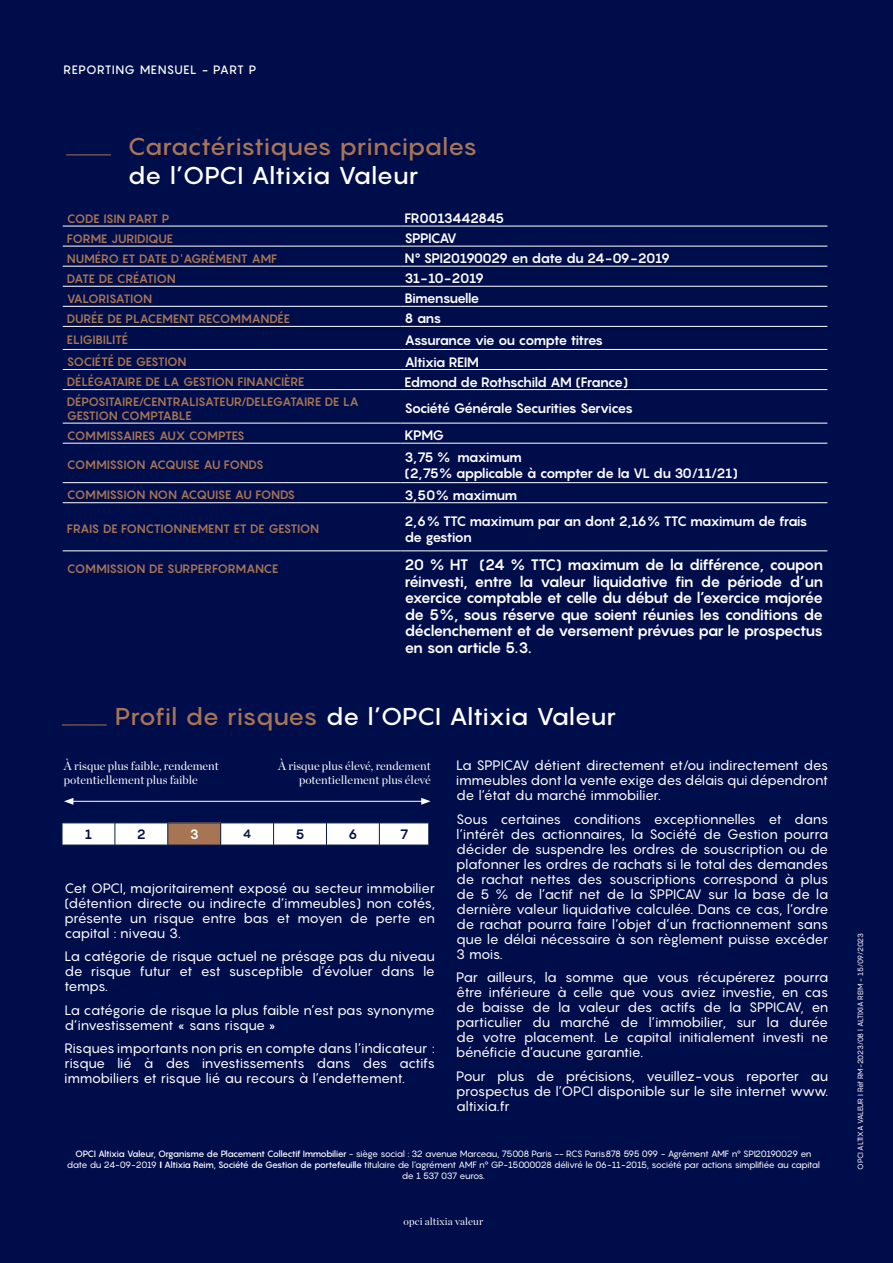
<style>
.page{position:relative;width:893px;height:1263px;background:#000d4b}
.page>*{position:absolute;margin:0;border:0;box-sizing:border-box;transform-origin:0 0}
.t1{font:500 24px "Pangram";letter-spacing:-.025em;color:#fff;scale:1.05 1}
.t2{font:500 24px "Pangram";letter-spacing:-.04em;color:#a87554;scale:1.05 1}
.t3{font:700 15px/16.5px "Pangram";letter-spacing:-.08em;color:#fff;text-align:justify}
.PARAGRAPHE_RISQUE{font:13.5px/15px "Pangram";letter-spacing:-.04em;color:#fff;text-align:justify}
.t4{font:700 13.5px/16.5px "Pangram";letter-spacing:-.065em;color:#fff}
.t5{font:700 13.5px "Pangram";letter-spacing:-.045em;color:#fff}
.t6{font:700 13.5px "Pangram";letter-spacing:-.04em;color:#fff}
.t7{font:700 13.5px "Pangram";color:#000d4b}
.t8{font:700 12px/13.5px "Pangram";letter-spacing:-.025em;color:#a87554}
.t9{font:12px/14.4px "Chronicle Display";color:#fff}
.t10{font:500 12px "Pangram";letter-spacing:.035em;color:#fff}
.t11{font:700 12px "Pangram";color:#071d49}
.t12{font:10.5px "Chronicle Display";letter-spacing:.01em;color:#fff}
.t13{font:9px/10.8px "Pangram";letter-spacing:-.05em;color:#fff;text-align:center}
.t14{font:7.5px "Pangram";letter-spacing:-.045em;color:#fff}
.s1{color:#a87554}
.s2{font-weight:500}
.s3{font-weight:800}
</style>
<div class="page">
<hr style="left:63px;top:226px;width:337px;height:1px;background:#fff">
<hr style="left:400px;top:226px;width:427px;height:1px;background:#fff">
<hr style="left:63px;top:246px;width:337px;height:1px;background:#fff">
<hr style="left:400px;top:246px;width:427px;height:1px;background:#fff">
<hr style="left:63px;top:266px;width:337px;height:1px;background:#fff">
<hr style="left:400px;top:266px;width:427px;height:1px;background:#fff">
<hr style="left:63px;top:286px;width:337px;height:1px;background:#fff">
<hr style="left:400px;top:286px;width:427px;height:1px;background:#fff">
<hr style="left:63px;top:306px;width:337px;height:1px;background:#fff">
<hr style="left:400px;top:306px;width:427px;height:1px;background:#fff">
<hr style="left:63px;top:326px;width:337px;height:1px;background:#fff">
<hr style="left:400px;top:326px;width:427px;height:1px;background:#fff">
<hr style="left:63px;top:349px;width:337px;height:1px;background:#fff">
<hr style="left:400px;top:349px;width:427px;height:1px;background:#fff">
<hr style="left:63px;top:369px;width:337px;height:1px;background:#fff">
<hr style="left:400px;top:369px;width:427px;height:1px;background:#fff">
<hr style="left:63px;top:389px;width:337px;height:1px;background:#fff">
<hr style="left:400px;top:389px;width:427px;height:1px;background:#fff">
<hr style="left:63px;top:423px;width:337px;height:1px;background:#fff">
<hr style="left:400px;top:423px;width:427px;height:1px;background:#fff">
<hr style="left:63px;top:443px;width:337px;height:1px;background:#fff">
<hr style="left:400px;top:443px;width:427px;height:1px;background:#fff">
<hr style="left:63px;top:482px;width:337px;height:1px;background:#fff">
<hr style="left:400px;top:482px;width:427px;height:1px;background:#fff">
<hr style="left:63px;top:502px;width:337px;height:1px;background:#fff">
<hr style="left:400px;top:502px;width:427px;height:1px;background:#fff">
<hr style="left:63px;top:551px;width:337px;height:1px;background:#fff">
<hr style="left:400px;top:551px;width:427px;height:1px;background:#fff">
<hr style="left:62px;top:724px;width:45px;height:1px;background:#a87554">
<hr style="left:71px;top:801px;width:353px;height:1px;background:#fff">
<svg style="left:64px;top:798px;width:9px;height:7px"></svg>
<svg style="left:421px;top:798px;width:10px;height:7px"></svg>
<hr style="left:221px;top:845px;width:53px;height:1px;background:#071d49">
<hr style="left:274px;top:845px;width:52px;height:1px;background:#071d49">
<hr style="left:326px;top:845px;width:53px;height:1px;background:#071d49">
<hr style="left:379px;top:845px;width:50px;height:1px;background:#071d49">
<svg style="left:62px;top:823px;width:367px;height:22px"></svg>
<hr style="left:62px;top:845px;width:53px;height:1px;background:#071d49">
<hr style="left:115px;top:845px;width:53px;height:1px;background:#071d49">
<hr style="left:168px;top:845px;width:53px;height:1px;background:#071d49">
<hr style="left:66px;top:154px;width:45px;height:1px;background:#a87554">
<div style="left:65px;top:1150px;width:756px;height:35px;background:#000d4b"></div>
<p class="t10" style="left:63px;top:62px;width:194px">REPORTING MENSUEL - PART P</p>
<p class="t2" style="left:128px;top:131px;width:335px">Caractéristiques principales</p>
<p class="t1" style="left:128px;top:160px;width:279px">de l’OPCI Altixia Valeur</p>
<p class="t8" style="left:67px;top:211px;width:104px">CODE ISIN PART P</p>
<p class="t5" style="left:404px;top:209px;width:101px">FR0013442845</p>
<p class="t8" style="left:67px;top:231px;width:108px">FORME JURIDIQUE</p>
<p class="t4" style="left:404px;top:230px;width:54px">SPPICAV</p>
<p class="t8" style="left:67px;top:251px;width:212px">NUMÉRO ET DATE D'AGRÉMENT AMF</p>
<p class="t4" style="left:404px;top:250px;width:267px">N° SPI20190029 en date du 24-09-2019</p>
<p class="t8" style="left:67px;top:272px;width:110px">DATE DE CRÉATION</p>
<p class="t4" style="left:404px;top:270px;width:81px">31-10-2019</p>
<p class="t8" style="left:67px;top:292px;width:87px">VALORISATION</p>
<p class="t4" style="left:404px;top:290px;width:77px">Bimensuelle</p>
<p class="t8" style="left:67px;top:312px;width:225px">DURÉE DE PLACEMENT RECOMMANDÉE</p>
<p class="t4" style="left:404px;top:310px;width:38px">8 ans</p>
<p class="t8" style="left:67px;top:333px;width:63px">ELIGIBILITÉ</p>
<p class="t4" style="left:404px;top:332px;width:200px">Assurance vie ou compte titres</p>
<p class="t8" style="left:67px;top:355px;width:121px">SOCIÉTÉ DE GESTION</p>
<p class="t6" style="left:404px;top:353px;width:76px">Altixia REIM</p>
<p class="t8" style="left:67px;top:375px;width:239px">DÉLÉGATAIRE DE LA GESTION FINANCIÈRE</p>
<p class="t4" style="left:404px;top:373px;width:226px">Edmond de Rothschild AM (France)</p>
<p class="t8" style="left:67px;top:395px;width:293px">DÉPOSITAIRE/CENTRALISATEUR/DELEGATAIRE DE LA<br>GESTION COMPTABLE</p>
<p class="t4" style="left:404px;top:400px;width:230px">Société Générale Securities Services</p>
<p class="t8" style="left:67px;top:428px;width:179px">COMMISSAIRES AUX COMPTES</p>
<p class="t4" style="left:404px;top:427px;width:41px">KPMG</p>
<p class="t8" style="left:67px;top:458px;width:198px">COMMISSION ACQUISE AU FONDS</p>
<p class="t4" style="left:404px;top:448px;width:335px">3,75 % maximum<br>(2,75% applicable à compter de la VL du 30/11/21)</p>
<p class="t8" style="left:67px;top:488px;width:230px">COMMISSION NON ACQUISE AU FONDS</p>
<p class="t4" style="left:404px;top:487px;width:114px">3,50% maximum</p>
<p class="t8" style="left:67px;top:522px;width:254px">FRAIS DE FONCTIONNEMENT ET DE GESTION</p>
<p class="t4" style="left:404px;top:512px;width:405px">2,6% TTC maximum par an dont 2,16% TTC maximum de frais de gestion</p>
<p class="t8" style="left:67px;top:561px;width:213px">COMMISSION DE SURPERFORMANCE</p>
<p class="t3" style="left:404px;top:556px;width:420px">20 % HT (24 % TTC) maximum de la différence, coupon réinvesti, entre la valeur liquidative fin de période d’un exercice comptable et celle du début de l’exercice majorée de 5%, sous réserve que soient réunies les conditions de déclenchement et de versement prévues par le prospectus en son article 5.3.</p>
<p class="t1" style="left:115px;top:701px;width:479px"><span class="s1">Profil de risques</span> de l’OPCI Altixia Valeur</p>
<p class="t9" style="left:64px;top:757px;width:156px">À risque plus faible, rendement potentiellement plus faible</p>
<p class="t9" style="left:278px;top:757px;width:154px;text-align:right">À risque plus élevé, rendement potentiellement plus élevé</p>
<p class="PARAGRAPHE_RISQUE" style="left:456px;top:757px;width:374px">La SPPICAV détient directement et/ou indirectement des immeubles dont la vente exige des délais qui dépendront de l’état du marché immobilier.</p>
<p class="PARAGRAPHE_RISQUE" style="left:456px;top:811px;width:374px">Sous certaines conditions exceptionnelles et dans l’intérêt des actionnaires, la Société de Gestion pourra décider de suspendre les ordres de souscription ou de plafonner les ordres de rachats si le total des demandes de rachat nettes des souscriptions correspond à plus de 5 % de l’actif net de la SPPICAV sur la base de la dernière valeur liquidative calculée. Dans ce cas, l’ordre de rachat pourra faire l’objet d’un fractionnement sans que le délai nécessaire à son règlement puisse excéder 3 mois.</p>
<p class="PARAGRAPHE_RISQUE" style="left:456px;top:970px;width:374px">Par ailleurs, la somme que vous récupérerez pourra être inférieure à celle que vous aviez investie, en cas de baisse de la valeur des actifs de la SPPICAV, en particulier du marché de l’immobilier, sur la durée de votre placement. Le capital initialement investi ne bénéficie d’aucune garantie.</p>
<p class="PARAGRAPHE_RISQUE" style="left:456px;top:1068px;width:374px">Pour plus de précisions, veuillez-vous reporter au prospectus de l’OPCI disponible sur le site internet www. altixia.fr</p>
<p class="t13" style="left:67px;top:1148px;width:754px"><span class="s2">OPCI Altixia Valeur, Organisme de Placement Collectif Immobilier</span> - siège social : 32 avenue Marceau, 75008 Paris -- RCS Paris878 595 099 - Agrément AMF n° SPI20190029 en date du 24-09-2019 <span class="s3">I</span> <span class="s2">Altixia Reim, Société de Gestion de portefeuille</span> titulaire de l’agrément AMF n° GP-15000028 délivré le 06-11-2015, société par actions simplifiée au capital de 1 537 037 euros.</p>
<p class="t7" style="left:85px;top:825px;width:9px">1</p>
<p class="t7" style="left:137px;top:825px;width:10px">2</p>
<p class="t4" style="left:190px;top:826px;width:11px">3</p>
<p class="t11" style="left:243px;top:826px;width:10px">4</p>
<p class="t7" style="left:295px;top:825px;width:11px">5</p>
<p class="t7" style="left:348px;top:825px;width:11px">6</p>
<p class="t7" style="left:400px;top:825px;width:10px">7</p>
<p class="PARAGRAPHE_RISQUE" style="left:64px;top:880px;width:372px">Cet OPCI, majoritairement exposé au secteur immobilier (détention directe ou indirecte d’immeubles) non cotés, présente un risque entre bas et moyen de perte en capital : niveau 3.</p>
<p class="PARAGRAPHE_RISQUE" style="left:64px;top:948px;width:372px">La catégorie de risque actuel ne présage pas du niveau de risque futur et est susceptible d’évoluer dans le temps.</p>
<p class="PARAGRAPHE_RISQUE" style="left:64px;top:1002px;width:372px">La catégorie de risque la plus faible n’est pas synonyme d’investissement « sans risque »</p>
<p class="PARAGRAPHE_RISQUE" style="left:64px;top:1040px;width:372px">Risques importants non pris en compte dans l’indicateur : risque lié à des investissements dans des actifs immobiliers et risque lié au recours à l’endettement.</p>
<p class="t12" style="left:404px;top:1213px;width:81px">opci altixia valeur</p>
<p class="t14" style="left:856px;top:1170px;width:238px;rotate:-90deg">OPCI ALTIXA VALEUR I Réf RM-2023/08 I ALTIXIA REIM - 15/09/2023</p>
</div>
